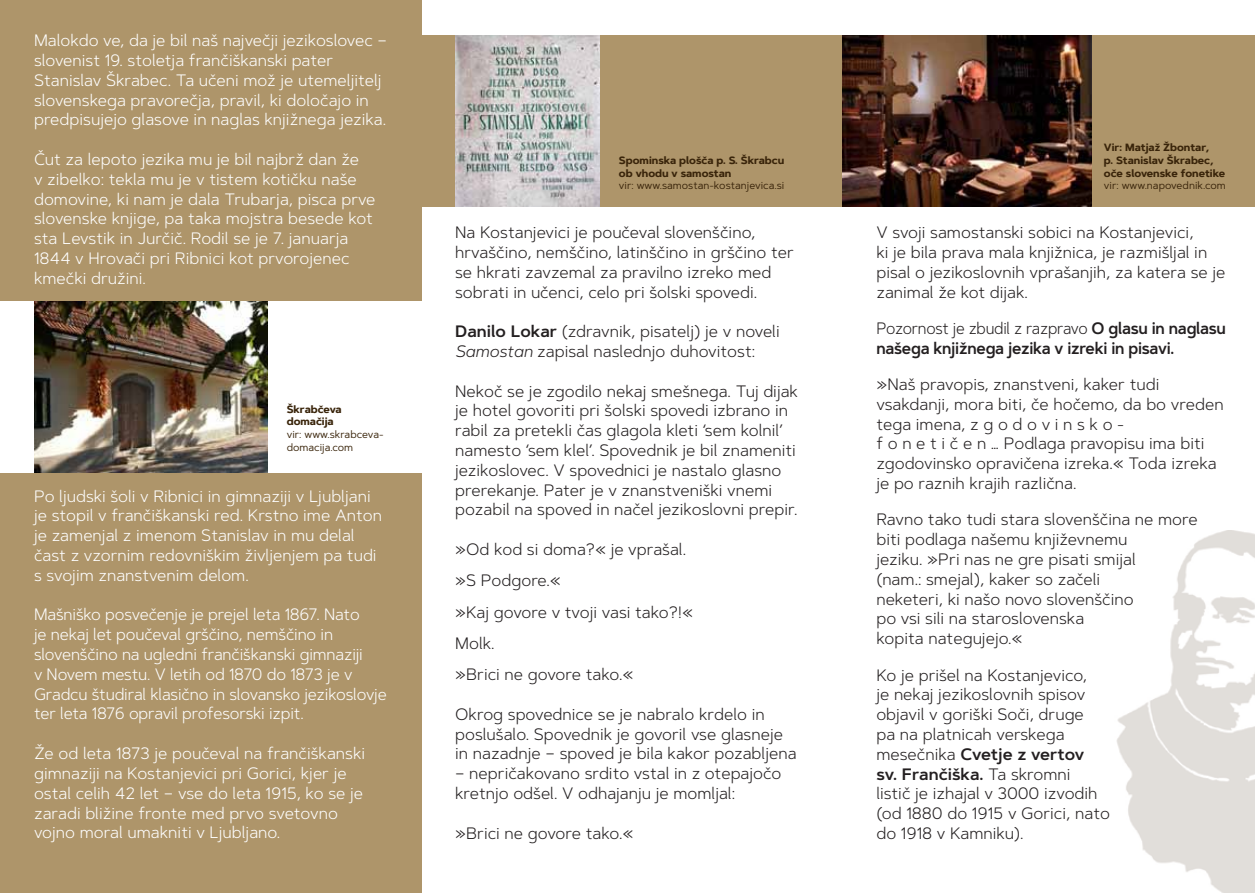
<style>
.page{position:relative;width:1255px;height:893px;background:#fff}
.page>*{position:absolute;margin:0;border:0;box-sizing:border-box;transform-origin:0 0}
.t1{font:300 16.5px/19.8px "Artegra Sans";color:#231f20}
.t2{font:300 16.5px/19.8px "Artegra Sans";color:#fff}
.t3{font:600 16.5px/19.8px "Artegra Sans";letter-spacing:-.015em;color:#231f20;scale:.94 1}
.t4{font:700 10.5px/12.6px "Artegra Sans";color:#39240a}
.t5{font:10.5px/12.6px "Artegra Sans";color:#39240a}
.s1{font-weight:600}
.s2{font-style:italic}
.s3{font-weight:300}
</style>
<div class="page">
<img style="left:1116px;top:531px;width:138px;height:362px">
<div style="left:0;top:0;width:421px;height:893px;background:#ae956a"></div>
<div style="left:421px;top:35px;width:421px;height:171px;background:#ae956a"></div>
<div style="left:842px;top:35px;width:412px;height:171px;background:#ae956a"></div>
<div style="left:0;top:302px;width:421px;height:171px;background:#fff"></div>
<img style="left:455px;top:35px;width:145px;height:171px">
<img style="left:34px;top:302px;width:233px;height:171px">
<img style="left:842px;top:35px;width:249px;height:171px">
<p class="t2" style="left:34px;top:30px;width:354px">Malokdo ve, da je bil naš največji jezikoslovec – slovenist 19. stoletja frančiškanski pater Stanislav Škrabec. Ta učeni mož je utemeljitelj slovenskega pravorečja, pravil, ki določajo in predpisujejo glasove in naglas knjižnega jezika.</p>
<p class="t2" style="left:34px;top:149px;width:343px">Čut za lepoto jezika mu je bil najbrž dan že<br>v zibelko: tekla mu je v tistem kotičku naše domovine, ki nam je dala Trubarja, pisca prve slovenske knjige, pa taka mojstra besede kot sta Levstik in Jurčič. Rodil se je 7. januarja 1844 v Hrovači pri Ribnici kot prvorojenec kmečki družini.</p>
<p class="t4" style="left:287px;top:403px;width:57px">Škrabčeva domačija</p>
<p class="t5" style="left:287px;top:428px;width:98px">vir: www.skrabceva&shy;domacija.com</p>
<p class="t2" style="left:34px;top:486px;width:349px">Po ljudski šoli v Ribnici in gimnaziji v Ljubljani je stopil v frančiškanski red. Krstno ime Anton je zamenjal z imenom Stanislav in mu delal čast z vzornim redovniškim življenjem pa tudi s svojim znanstvenim delom.</p>
<p class="t2" style="left:34px;top:604px;width:354px">Mašniško posvečenje je prejel leta 1867. Nato<br>je nekaj let poučeval grščino, nemščino in slovenščino na ugledni frančiškanski gimnaziji<br>v Novem mestu. V letih od 1870 do 1873 je v Gradcu študiral klasično in slovansko jezikoslovje ter leta 1876 opravil profesorski izpit.</p>
<p class="t2" style="left:34px;top:743px;width:332px">Že od leta 1873 je poučeval na frančiškanski gimnaziji na Kostanjevici pri Gorici, kjer je ostal celih 42 let – vse do leta 1915, ko se je zaradi bližine fronte med prvo svetovno vojno moral umakniti v Ljubljano.</p>
<p class="t4" style="left:619px;top:154px;width:167px">Spominska plošča p. S. Škrabcu ob vhodu v samostan</p>
<p class="t5" style="left:619px;top:179px;width:167px">vir: www.samostan-kostanjevica.si</p>
<p class="t1" style="left:455px;top:222px;width:340px">Na Kostanjevici je poučeval slovenščino, hrvaščino, nemščino, latinščino in grščino ter se hkrati zavzemal za pravilno izreko med sobrati in učenci, celo pri šolski spovedi.</p>
<p class="t1" style="left:455px;top:321px;width:326px"><span class="s1">Danilo Lokar</span> (zdravnik, pisatelj) je v noveli<br><span class="s2">Samostan</span> zapisal naslednjo duhovitost:</p>
<p class="t1" style="left:455px;top:381px;width:344px">Nekoč se je zgodilo nekaj smešnega. Tuj dijak je hotel govoriti pri šolski spovedi izbrano in rabil za pretekli čas glagola kleti ‘sem kolnil’ namesto ‘sem klel’. Spovednik je bil znameniti jezikoslovec. V spovednici je nastalo glasno prerekanje. Pater je v znanstveniški vnemi pozabil na spoved in načel jezikoslovni prepir.</p>
<p class="t1" style="left:455px;top:533px;width:240px;line-height:31.3px">»Od kod si doma?« je vprašal. »S Podgore.«<br>»Kaj govore v tvoji vasi tako?!«<br>Molk.<br>»Brici ne govore tako.«</p>
<p class="t1" style="left:455px;top:704px;width:343px">Okrog spovednice se je nabralo krdelo in poslušalo. Spovednik je govoril vse glasneje in nazadnje – spoved je bila kakor pozabljena</p>
<p class="t1" style="left:455px;top:763px;width:328px">– nepričakovano srdito vstal in z otepajočo kretnjo odšel. V odhajanju je momljal:</p>
<p class="t1" style="left:455px;top:823px;width:180px">»Brici ne govore tako.«</p>
<p class="t4" style="left:1103px;top:142px;width:123px">Vir: Matjaž Žbontar,<br>p. Stanislav Škrabec, oče slovenske fonetike</p>
<p class="t5" style="left:1103px;top:179px;width:123px">vir: www.napovednik.com</p>
<p class="t1" style="left:876px;top:222px;width:350px">V svoji samostanski sobici na Kostanjevici,<br>ki je bila prava mala knjižnica, je razmišljal in pisal o jezikoslovnih vprašanjih, za katera se je zanimal že kot dijak.</p>
<p class="t3" style="left:876px;top:318px;width:373px"><span class="s3">Pozornost je zbudil z razpravo</span> O glasu in naglasu našega knjižnega jezika v izreki in pisavi.</p>
<p class="t1" style="left:876px;top:374px;width:349px">»Naš pravopis, znanstveni, kaker tudi vsakdanji, mora biti, če hočemo, da bo vreden tega imena, z g o d o v i n s k o -<br>f o n e t i č e n … Podlaga pravopisu ima biti zgodovinsko opravičena izreka.« Toda izreka je po raznih krajih različna.</p>
<p class="t1" style="left:876px;top:509px;width:323px">Ravno tako tudi stara slovenščina ne more biti podlaga našemu književnemu<br>jeziku. »Pri nas ne gre pisati smijal<br>(nam.: smejal), kaker so začeli<br>neketeri, ki našo novo slovenščino<br>po vsi sili na staroslovenska<br>kopita nategujejo.«</p>
<p class="t1" style="left:876px;top:664px;width:235px">Ko je prišel na Kostanjevico,<br>je nekaj jezikoslovnih spisov objavil v goriški Soči, druge<br>pa na platnicah verskega mesečnika <span class="s1">Cvetje z vertov<br>sv. Frančiška.</span> Ta skromni<br>listič je izhajal v 3000 izvodih (od 1880 do 1915 v Gorici, nato do 1918 v Kamniku).</p>
</div>
